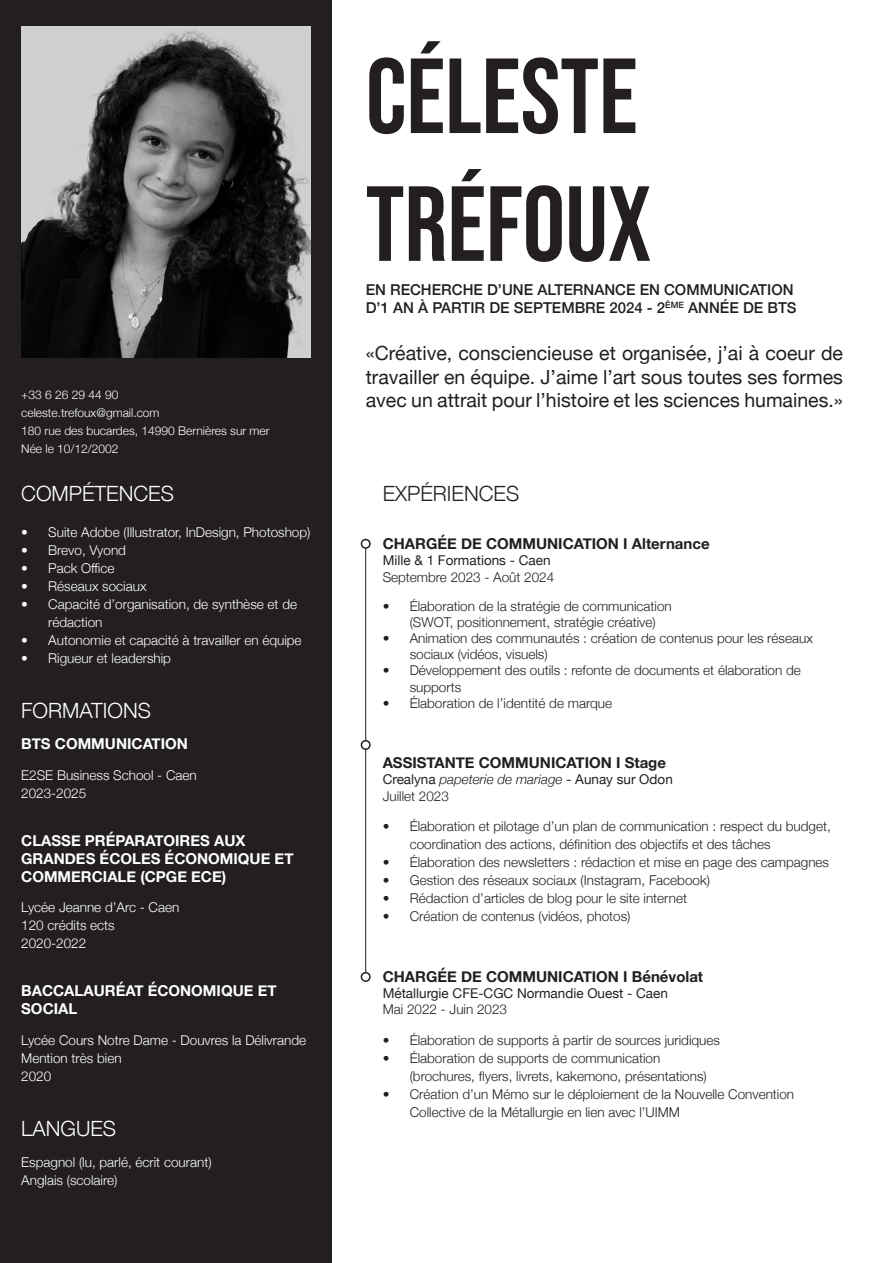
<style>
.page{position:relative;width:893px;height:1263px;background:#fff}
.page>*{position:absolute;margin:0;border:0;box-sizing:border-box;transform-origin:0 0}
.t1{font:106.5px "Bebas Neue";color:#231f20}
.t2{font:300 21px "Helvetica Neue";color:#fff}
.t3{font:300 21px "Helvetica Neue";color:#231f20}
.t4{font:19.5px/23.4px "Helvetica Neue";color:#231f20;text-align:justify}
.t5{font:700 15px/18px "Helvetica Neue";color:#fff}
.t6{font:700 15px "Helvetica Neue";color:#231f20}
.t7{font:500 15px "Helvetica Neue";color:#231f20}
.t8{font:300 13.5px/16.2px "Helvetica Neue";color:#231f20}
.t9{font:300 13.5px/18px "Helvetica Neue";color:#fff}
.t10{font:13.5px "Helvetica Neue";color:#231f20}
.t11{font:300 12px "Helvetica Neue";color:#fff}
.s1{font-weight:300;font-style:italic}
</style>
<div class="page">
<div style="left:0;top:0;width:332px;height:1263px;background:#231f20"></div>
<img style="left:21px;top:27px;width:289px;height:330px">
<hr style="left:365px;top:544px;width:1px;height:435px;background:#231f20">
<div style="left:361px;top:539px;width:9px;height:9px;background:#fff;border-radius:50%"></div>
<div style="left:361px;top:539px;width:10px;height:10px;border:2px solid #231f20;border-radius:50%"></div>
<div style="left:361px;top:741px;width:9px;height:8px;background:#fff;border-radius:50%"></div>
<div style="left:361px;top:740px;width:10px;height:10px;border:2px solid #231f20;border-radius:50%"></div>
<div style="left:361px;top:973px;width:9px;height:8px;background:#fff;border-radius:50%"></div>
<div style="left:361px;top:972px;width:10px;height:10px;border:2px solid #231f20;border-radius:50%"></div>
<p class="t11" style="left:21px;top:385px;width:99px">+33 6 26 29 44 90</p>
<p class="t11" style="left:21px;top:403px;width:140px">celeste.trefoux@gmail.com</p>
<p class="t11" style="left:21px;top:421px;width:250px">180 rue des bucardes, 14990 Bernières sur mer</p>
<p class="t11" style="left:21px;top:439px;width:99px">Née le 10/12/2002</p>
<p class="t2" style="left:21px;top:477px;width:154px">COMPÉTENCES</p>
<p class="t9" style="left:21px;top:523px;width:291px">• Suite Adobe (Illustrator, InDesign, Photoshop)</p>
<p class="t9" style="left:21px;top:541px;width:106px">• Brevo, Vyond</p>
<p class="t9" style="left:21px;top:559px;width:95px">• Pack Office</p>
<p class="t9" style="left:21px;top:577px;width:127px">• Réseaux sociaux</p>
<p class="t9" style="left:48px;top:595px;width:250px;text-indent:-27px">• Capacité d’organisation, de synthèse et de rédaction</p>
<p class="t9" style="left:21px;top:631px;width:282px">• Autonomie et capacité à travailler en équipe</p>
<p class="t9" style="left:21px;top:649px;width:151px">• Rigueur et leadership</p>
<p class="t2" style="left:21px;top:694px;width:131px">FORMATIONS</p>
<p class="t5" style="left:21px;top:735px;width:168px">BTS COMMUNICATION</p>
<p class="t9" style="left:21px;top:765px;width:177px">E2SE Business School - Caen</p>
<p class="t9" style="left:21px;top:783px;width:67px">2023-2025</p>
<p class="t5" style="left:21px;top:832px;width:274px">CLASSE PRÉPARATOIRES AUX<br>GRANDES ÉCOLES ÉCONOMIQUE ET<br>COMMERCIALE (CPGE ECE)</p>
<p class="t9" style="left:21px;top:898px;width:160px">Lycée Jeanne d’Arc - Caen</p>
<p class="t9" style="left:21px;top:916px;width:95px">120 crédits ects</p>
<p class="t9" style="left:21px;top:934px;width:67px">2020-2022</p>
<p class="t5" style="left:21px;top:982px;width:257px">BACCALAURÉAT ÉCONOMIQUE ET<br>SOCIAL</p>
<p class="t9" style="left:21px;top:1030px;width:286px">Lycée Cours Notre Dame - Douvres la Délivrande<br>Mention très bien</p>
<p class="t9" style="left:21px;top:1066px;width:32px">2020</p>
<p class="t2" style="left:21px;top:1111px;width:96px">LANGUES</p>
<p class="t9" style="left:21px;top:1152px;width:192px">Espagnol (lu, parlé, écrit courant)</p>
<p class="t9" style="left:21px;top:1170px;width:98px">Anglais (scolaire)</p>
<p class="t1" style="left:366px;top:36px;width:274px">CÉLESTE</p>
<p class="t1" style="left:366px;top:164px;width:287px">TRÉFOUX</p>
<p class="t7" style="left:366px;top:278px;width:429px">EN RECHERCHE D’UNE ALTERNANCE EN COMMUNICATION</p>
<p class="t7" style="left:366px;top:296px;width:432px">D’1 AN À PARTIR DE SEPTEMBRE 2024 - 2<sup>ÈME</sup> ANNÉE DE BTS</p>
<p class="t4" style="left:366px;top:343px;width:479px">«Créative, consciencieuse et organisée, j’ai à coeur de travailler en équipe. J’aime l’art sous toutes ses formes avec un attrait pour l’histoire et les sciences humaines.»</p>
<p class="t3" style="left:383px;top:477px;width:138px">EXPÉRIENCES</p>
<p class="t6" style="left:383px;top:532px;width:328px">CHARGÉE DE COMMUNICATION I Alternance</p>
<p class="t10" style="left:383px;top:551px;width:169px">Mille &amp; 1 Formations - Caen</p>
<p class="t8" style="left:383px;top:568px;width:173px">Septembre 2023 - Août 2024</p>
<p class="t8" style="left:410px;top:597px;width:264px;text-indent:-27px">• Élaboration de la stratégie de communication (SWOT, positionnement, stratégie créative)</p>
<p class="t8" style="left:410px;top:629px;width:405px;text-indent:-27px">• Animation des communautés : création de contenus pour les réseaux sociaux (vidéos, visuels)</p>
<p class="t8" style="left:410px;top:661px;width:393px;text-indent:-27px">• Développement des outils : refonte de documents et élaboration de supports</p>
<p class="t8" style="left:383px;top:694px;width:231px">• Élaboration de l’identité de marque</p>
<p class="t6" style="left:383px;top:751px;width:285px">ASSISTANTE COMMUNICATION I Stage</p>
<p class="t10" style="left:383px;top:770px;width:292px">Crealyna <span class="s1">papeterie de mariage</span> - Aunay sur Odon</p>
<p class="t8" style="left:383px;top:787px;width:68px">Juillet 2023</p>
<p class="t8" style="left:410px;top:817px;width:423px;line-height:18px;text-indent:-27px">• Élaboration et pilotage d’un plan de communication : respect du budget, coordination des actions, définition des objectifs et des tâches</p>
<p class="t8" style="left:383px;top:853px;width:448px">• Élaboration des newsletters : rédaction et mise en page des campagnes</p>
<p class="t8" style="left:383px;top:871px;width:329px">• Gestion des réseaux sociaux (Instagram, Facebook)</p>
<p class="t8" style="left:383px;top:889px;width:306px">• Rédaction d’articles de blog pour le site internet</p>
<p class="t8" style="left:383px;top:907px;width:249px">• Création de contenus (vidéos, photos)</p>
<p class="t6" style="left:383px;top:965px;width:322px">CHARGÉE DE COMMUNICATION I Bénévolat</p>
<p class="t10" style="left:383px;top:984px;width:287px">Métallurgie CFE-CGC Normandie Ouest - Caen</p>
<p class="t8" style="left:383px;top:1000px;width:126px">Mai 2022 - Juin 2023</p>
<p class="t8" style="left:383px;top:1031px;width:339px">• Élaboration de supports à partir de sources juridiques</p>
<p class="t8" style="left:410px;top:1048px;width:299px;line-height:18px;text-indent:-27px">• Élaboration de supports de communication (brochures, flyers, livrets, kakemono, présentations)</p>
<p class="t8" style="left:410px;top:1084px;width:386px;line-height:18px;text-indent:-27px">• Création d’un Mémo sur le déploiement de la Nouvelle Convention<br>Collective de la Métallurgie en lien avec l’UIMM</p>
</div>
